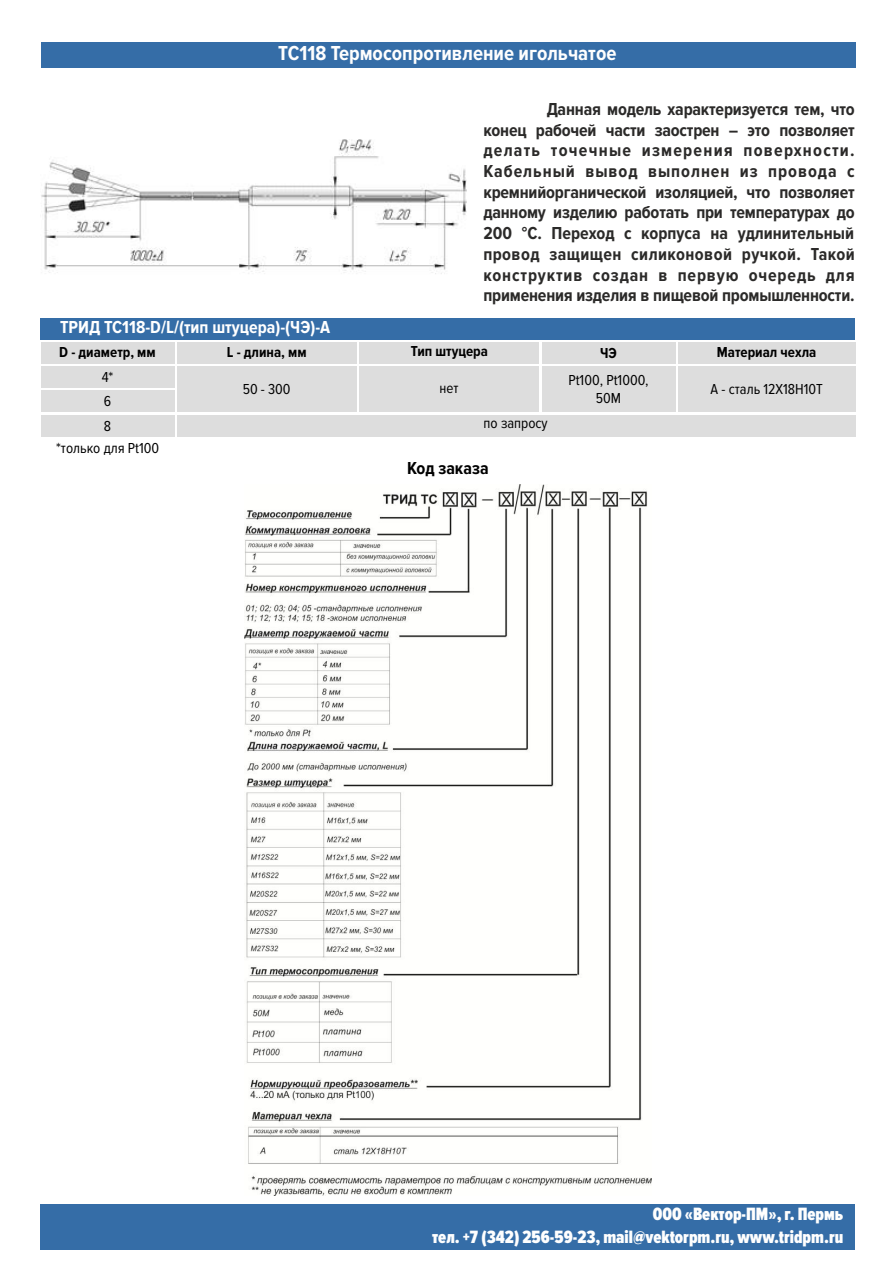
<style>
.page{position:relative;width:893px;height:1263px;background:#fff}
.page>*{position:absolute;margin:0;border:0;box-sizing:border-box;transform-origin:0 0}
.t1{font:700 21px "Proxima Nova Cond";color:#fefefe}
.t2{font:900 18.45px/22.5px "Proxima Nova Ex Cn";color:#fefefe;text-align:right}
.t3{font:700 18px/20.7px "Proxima Nova Cond";letter-spacing:-.01em;color:#2b2a29;text-align:justify}
.t4{font:700 18px "Proxima Nova Cond";color:#fff}
.t5{font:700 18px "Proxima Nova Cond";color:#000}
.t6{font:15px/24.3px "Proxima Nova Cond";color:#000}
.t7{font:700 15px "Proxima Nova Cond";color:#000}
</style>
<div class="page">
<img style="left:41px;top:139px;width:426px;height:135px">
<div style="left:41px;top:342px;width:133px;height:21px;background:#ddd"></div>
<div style="left:41px;top:318px;width:814px;height:21px;background:#356da7"></div>
<div style="left:177px;top:342px;width:180px;height:21px;background:#ddd"></div>
<div style="left:359px;top:342px;width:180px;height:21px;background:#ddd"></div>
<div style="left:542px;top:342px;width:133px;height:21px;background:#ddd"></div>
<div style="left:678px;top:342px;width:177px;height:21px;background:#ddd"></div>
<div style="left:41px;top:391px;width:133px;height:21px;background:#ddd"></div>
<div style="left:359px;top:366px;width:180px;height:46px;background:#ddd"></div>
<div style="left:542px;top:366px;width:133px;height:46px;background:#ddd"></div>
<div style="left:678px;top:366px;width:177px;height:46px;background:#ddd"></div>
<div style="left:41px;top:415px;width:133px;height:21px;background:#ddd"></div>
<div style="left:41px;top:366px;width:133px;height:22px;background:#ddd"></div>
<div style="left:177px;top:366px;width:180px;height:46px;background:#ddd"></div>
<div style="left:177px;top:415px;width:678px;height:21px;background:#ddd"></div>
<img style="left:244px;top:485px;width:408px;height:710px">
<div style="left:41px;top:1205px;width:814px;height:45px;background:#356da7"></div>
<div style="left:41px;top:42px;width:815px;height:25px;background:#356da7"></div>
<p class="t1" style="left:278px;top:43px;width:340px">ТС118 Термосопротивление игольчатое</p>
<p class="t3" style="left:483px;top:99px;width:373px;text-indent:63px">Данная модель характеризуется тем, что конец рабочей части заострен – это позволяет делать точечные измерения поверхности.<br>Кабельный вывод выполнен из провода с кремнийорганической изоляцией, что позволяет данному изделию работать при температурах до 200 °С. Переход с корпуса на удлинительный провод защищен силиконовой ручкой. Такой конструктив создан в первую очередь для применения изделия в пищевой промышленности.</p>
<p class="t4" style="left:60px;top:319px;width:272px">ТРИД ТС118-D/L/(тип штуцера)-(ЧЭ)-А</p>
<p class="t7" style="left:59px;top:345px;width:98px">D - диаметр, мм</p>
<p class="t7" style="left:227px;top:345px;width:81px">L - длина, мм</p>
<p class="t7" style="left:411px;top:345px;width:79px">Тип штуцера</p>
<p class="t7" style="left:600px;top:346px;width:18px">ЧЭ</p>
<p class="t7" style="left:717px;top:345px;width:101px">Материал чехла</p>
<p class="t6" style="left:104px;top:390px;width:9px">6<br>8</p>
<p class="t6" style="left:102px;top:366px;width:13px">4*</p>
<p class="t6" style="left:568px;top:372px;width:82px;line-height:18.3px;text-align:center">Pt100, Pt1000,<br>50М</p>
<p class="t6" style="left:243px;top:378px;width:49px">50 - 300</p>
<p class="t6" style="left:439px;top:376px;width:21px">нет</p>
<p class="t6" style="left:711px;top:378px;width:114px">А - сталь 12Х18Н10Т</p>
<p class="t6" style="left:484px;top:411px;width:66px">по запросу</p>
<p class="t5" style="left:407px;top:460px;width:83px">Код заказа</p>
<p class="t6" style="left:56px;top:436px;width:105px">*только для Pt100</p>
<p class="t2" style="left:432px;top:1204px;width:413px">ООО «Вектор-ПМ», г. Пермь<br>тел. +7 (342) 256-59-23, mail@vektorpm.ru, www.tridpm.ru</p>
</div>
